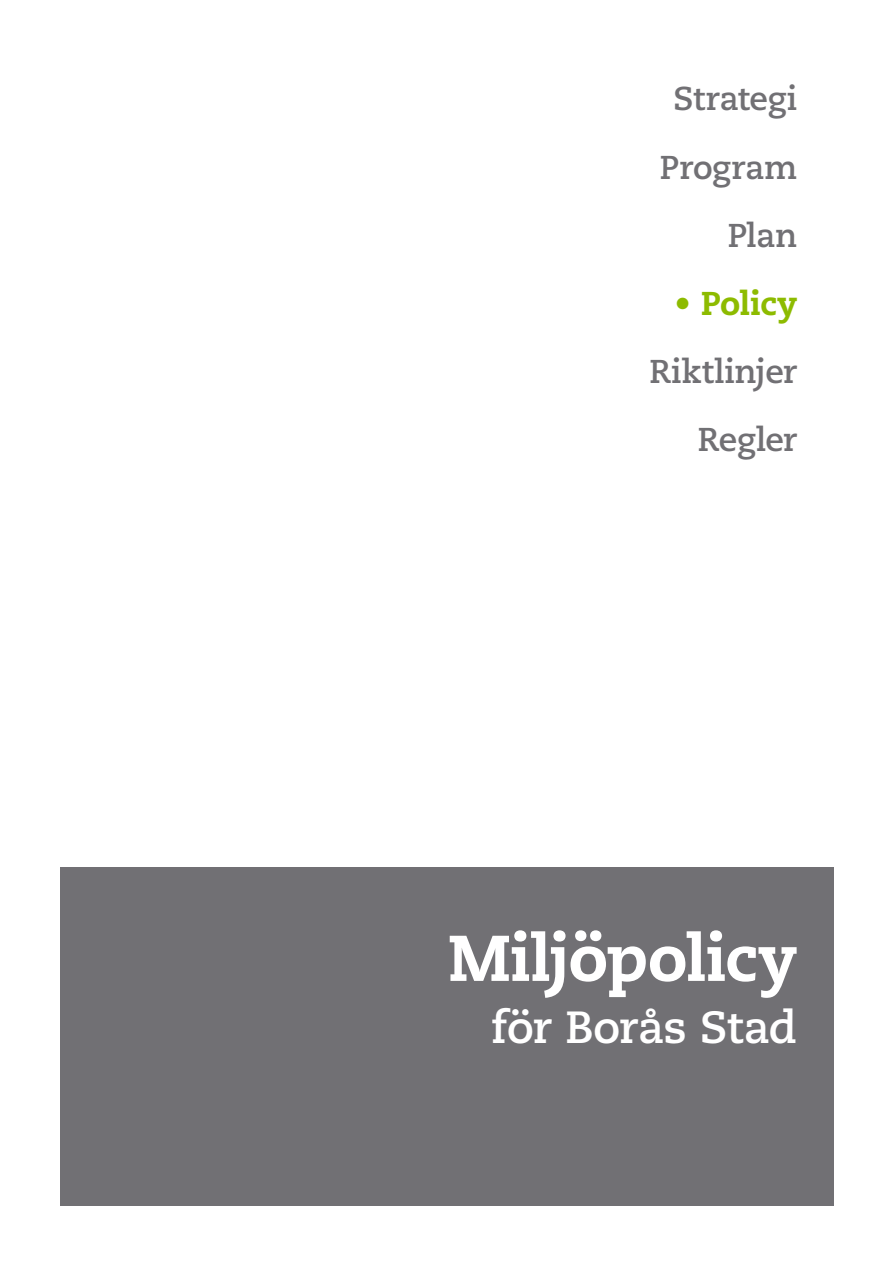
<style>
.page{position:relative;width:893px;height:1263px;background:#fff}
.page>*{position:absolute;margin:0;border:0;box-sizing:border-box;transform-origin:0 0}
.t1{font:800 64.5px "Caecilia LT Std";letter-spacing:-.015em;color:#fff}
.t2{font:700 45px "Caecilia LT Std";letter-spacing:-.015em;color:#fff}
.t3{font:700 33px "Caecilia LT Std";letter-spacing:-.01em;color:#717074}
.t4{font:800 33px "Caecilia LT Std";letter-spacing:-.015em;color:#8dbb00}
</style>
<div class="page">
<div style="left:60px;top:867px;width:773px;height:338px;background:#717074"></div>
<p class="t3" style="left:673px;top:79px;width:125px">Strategi</p>
<p class="t3" style="left:660px;top:148px;width:139px">Program</p>
<p class="t3" style="left:728px;top:216px;width:71px">Plan</p>
<p class="t4" style="left:674px;top:283px;width:124px">• Policy</p>
<p class="t3" style="left:649px;top:352px;width:149px">Riktlinjer</p>
<p class="t3" style="left:698px;top:420px;width:101px">Regler</p>
<p class="t1" style="left:448px;top:918px;width:350px">Miljöpolicy</p>
<p class="t2" style="left:491px;top:1001px;width:308px">för Borås Stad</p>
</div>
